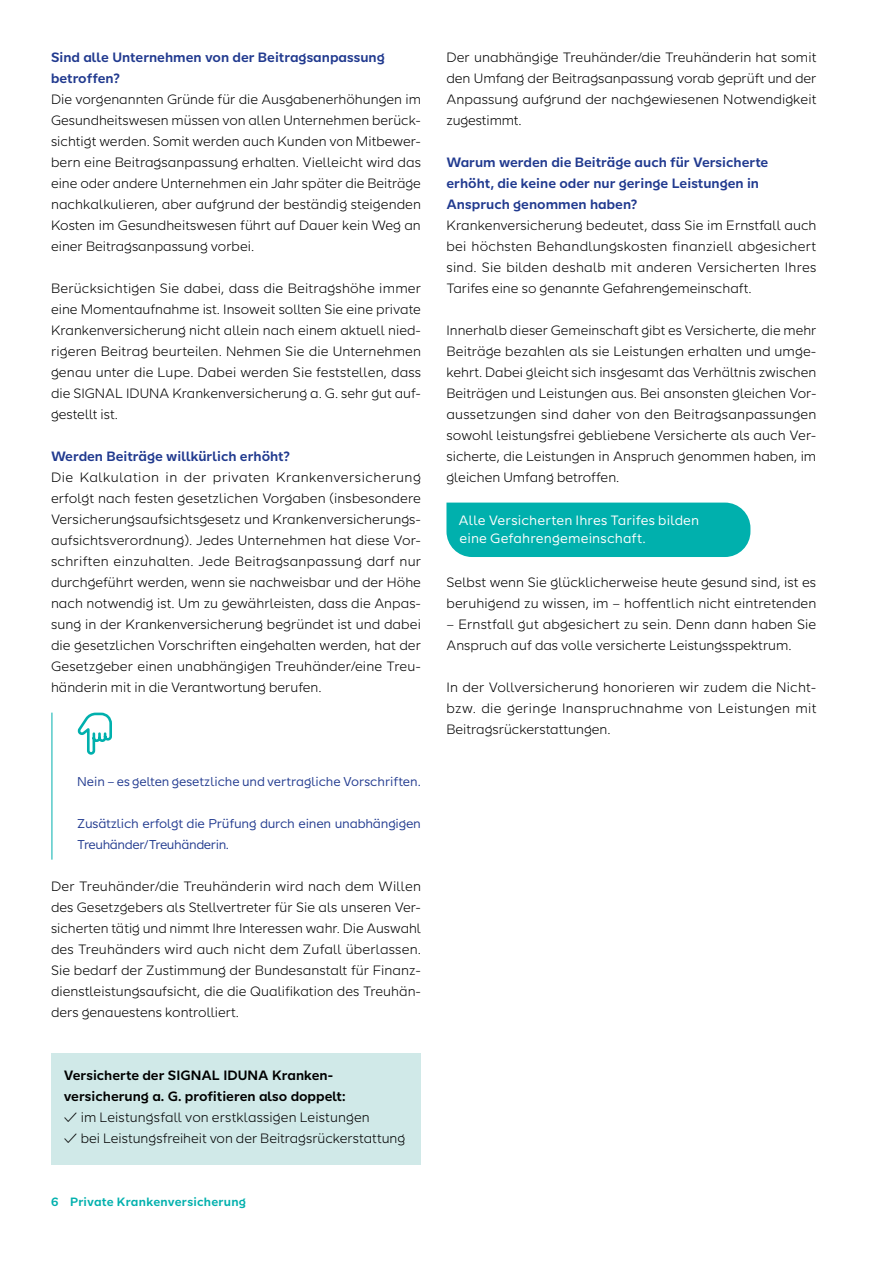
<style>
.page{position:relative;width:893px;height:1263px;background:#fff}
.page>*{position:absolute;margin:0;border:0;box-sizing:border-box;transform-origin:0 0}
.t1{font:300 13.5px/21px "SI Sans";color:#000;text-align:justify}
.t2{font:600 13.5px/21px "SI Sans";color:#213a8f}
.t3{font:600 13.5px/21px "SI Sans";color:#000}
.t4{font:13.5px/18px "SI Sans";letter-spacing:.01em;color:#fff}
.t5{font:12.75px/21px "SI Sans";letter-spacing:-.015em;color:#213a8f}
.t6{font:600 12px "SI Sans";letter-spacing:.015em;color:#00b0ad}
.s1{font-family:"SI Sans Cn"}
</style>
<div class="page">
<div style="left:51px;top:1053px;width:370px;height:111px;background:#d0e9e8"></div>
<hr style="left:52px;top:713px;width:1px;height:147px;background:#00b0ad">
<svg style="left:77px;top:712px;width:35px;height:43px"></svg>
<div style="left:446px;top:503px;width:304px;height:54px;background:#00b0ad"></div>
<p class="t2" style="left:51px;top:45px;width:335px">Sind alle Unternehmen von der Beitragsanpassung betroffen?</p>
<p class="t1" style="left:51px;top:87px;width:371px">Die vorgenannten Gründe für die Ausgabenerhöhungen im Gesundheitswesen müssen von allen Unternehmen berück&shy;sichtigt werden. Somit werden auch Kunden von Mitbewer&shy;bern eine Beitragsanpassung erhalten. Vielleicht wird das eine oder andere Unternehmen ein Jahr später die Beiträge nachkalkulieren, aber aufgrund der beständig steigenden Kosten im Gesundheitswesen führt auf Dauer kein Weg an einer Beitragsanpassung vorbei.</p>
<p class="t1" style="left:51px;top:276px;width:372px">Berücksichtigen Sie dabei, dass die Beitragshöhe immer eine Momentaufnahme ist. Insoweit sollten Sie eine private Krankenversicherung nicht allein nach einem aktuell nied&shy;rigeren Beitrag beurteilen. Nehmen Sie die Unternehmen genau unter die Lupe. Dabei werden Sie feststellen, dass die SIGNAL IDUNA Krankenversicherung a. G. sehr gut auf&shy;gestellt ist.</p>
<p class="t2" style="left:51px;top:444px;width:240px">Werden Beiträge willkürlich erhöht?</p>
<p class="t1" style="left:51px;top:465px;width:372px">Die Kalkulation in der privaten Krankenversicherung erfolgt nach festen gesetzlichen Vorgaben (insbesondere Versicherungsaufsichtsgesetz und Krankenversicherungs&shy;aufsichtsverordnung). Jedes Unternehmen hat diese Vor&shy;schriften einzuhalten. Jede Beitragsanpassung darf nur durchgeführt werden, wenn sie nachweisbar und der Höhe nach notwendig ist. Um zu gewährleisten, dass die Anpas&shy;sung in der Krankenversicherung begründet ist und dabei die gesetzlichen Vorschriften eingehalten werden, hat der Gesetzgeber einen unabhängigen Treuhänder/eine Treu&shy;händerin mit in die Verantwortung berufen.</p>
<p class="t5" style="left:77px;top:770px;width:345px">Nein – es gelten gesetzliche und vertragliche Vorschriften.</p>
<p class="t5" style="left:77px;top:812px;width:345px">Zusätzlich erfolgt die Prüfung durch einen unabhängigen<br>Treuhänder/Treuhänderin.</p>
<p class="t1" style="left:51px;top:875px;width:372px">Der Treuhänder/die Treuhänderin wird nach dem Willen des Gesetzgebers als Stellvertreter für Sie als unseren Ver&shy;sicherten tätig und nimmt Ihre Interessen wahr. Die Auswahl des Treuhänders wird auch nicht dem Zufall überlassen.<br>Sie bedarf der Zustimmung der Bundesanstalt für Finanz&shy;dienstleistungsaufsicht, die die Qualifikation des Treuhän&shy;ders genauestens kontrolliert.</p>
<p class="t3" style="left:64px;top:1064px;width:283px">Versicherte der SIGNAL IDUNA Kranken&shy;versicherung a. G. profitieren also doppelt:</p>
<p class="t1" style="left:64px;top:1106px;width:308px"><span class="s1">✓</span> im Leistungsfall von erstklassigen Leistungen</p>
<p class="t1" style="left:64px;top:1127px;width:343px"><span class="s1">✓</span> bei Leistungsfreiheit von der Beitragsrückerstattung</p>
<p class="t6" style="left:51px;top:1193px;width:197px">6 Private Krankenversicherung</p>
<p class="t1" style="left:446px;top:45px;width:372px">Der unabhängige Treuhänder/die Treuhänderin hat somit den Umfang der Beitragsanpassung vorab geprüft und der Anpassung aufgrund der nachgewiesenen Notwendigkeit zugestimmt.</p>
<p class="t2" style="left:446px;top:150px;width:323px">Warum werden die Beiträge auch für Versicherte erhöht, die keine oder nur geringe Leistungen in<br>Anspruch genommen haben?</p>
<p class="t1" style="left:446px;top:213px;width:372px">Krankenversicherung bedeutet, dass Sie im Ernstfall auch bei höchsten Behandlungskosten finanziell abgesichert sind. Sie bilden deshalb mit anderen Versicherten Ihres Tarifes eine so genannte Gefahrengemeinschaft.</p>
<p class="t1" style="left:446px;top:318px;width:371px">Innerhalb dieser Gemeinschaft gibt es Versicherte, die mehr Beiträge bezahlen als sie Leistungen erhalten und umge&shy;kehrt. Dabei gleicht sich insgesamt das Verhältnis zwischen Beiträgen und Leistungen aus. Bei ansonsten gleichen Vor&shy;aussetzungen sind daher von den Beitragsanpassungen sowohl leistungsfrei gebliebene Versicherte als auch Ver&shy;sicherte, die Leistungen in Anspruch genommen haben, im gleichen Umfang betroffen.</p>
<p class="t4" style="left:459px;top:510px;width:242px">Alle Versicherten Ihres Tarifes bilden eine Gefahrengemeinschaft.</p>
<p class="t1" style="left:446px;top:570px;width:371px">Selbst wenn Sie glücklicherweise heute gesund sind, ist es beruhigend zu wissen, im – hoffentlich nicht eintretenden</p>
<p class="t1" style="left:446px;top:612px;width:371px">– Ernstfall gut abgesichert zu sein. Denn dann haben Sie<br>Anspruch auf das volle versicherte Leistungsspektrum.</p>
<p class="t1" style="left:446px;top:675px;width:372px">In der Vollversicherung honorieren wir zudem die Nicht&shy;bzw. die geringe Inanspruchnahme von Leistungen mit Beitragsrückerstattungen.</p>
</div>
